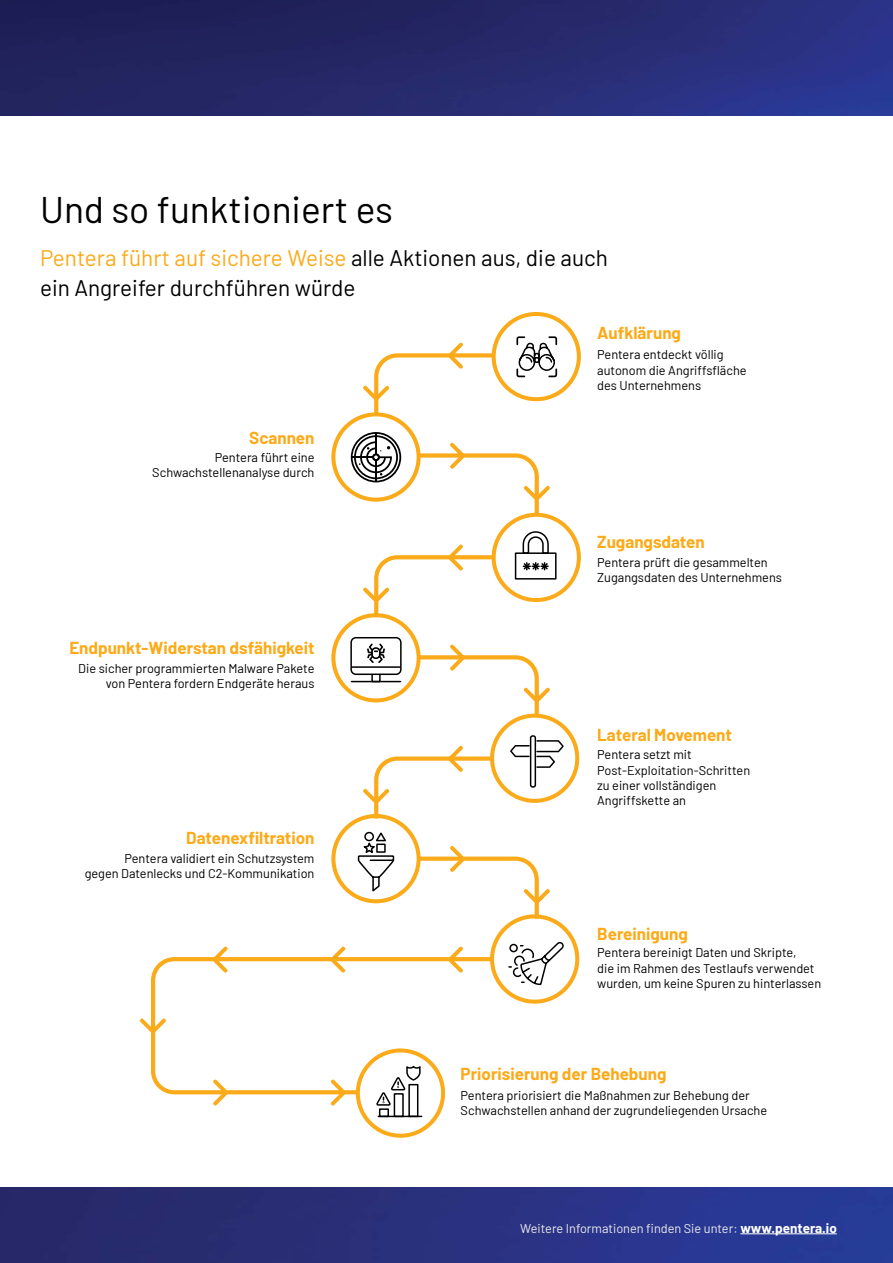
<style>
.page{position:relative;width:893px;height:1263px;background:#fff}
.page>*{position:absolute;margin:0;border:0;box-sizing:border-box;transform-origin:0 0}
.t1{font:37.05px "Barlow";color:#000}
.t2{font:22.5px/30px "Barlow";color:#000}
.t3{font:700 16.95px "Barlow";color:#fbaa19}
.t4{font:12.75px/15.3px "Barlow";color:#000}
.t5{font:12.75px "Barlow";color:#eaeaea}
.s1{color:#fbaa19}
.s2{font-weight:700;font-size:13.5px;color:#fff}
</style>
<div class="page">
<img style="left:0;top:1188px;width:893px;height:75px">
<img style="left:0;top:0;width:893px;height:116px">
<hr style="left:740px;top:1233px;width:97px;height:1px;background:#fff">
<svg style="left:216px;top:946px;width:12px;height:9px"></svg>
<svg style="left:330px;top:1096px;width:13px;height:10px"></svg>
<svg style="left:213px;top:1096px;width:13px;height:10px"></svg>
<svg style="left:139px;top:1018px;width:10px;height:13px"></svg>
<svg style="left:149px;top:955px;width:206px;height:141px"></svg>
<svg style="left:355px;top:1048px;width:91px;height:90px"></svg>
<svg style="left:328px;top:312px;width:253px;height:693px"></svg>
<h1 class="t1" style="left:40px;top:183px;width:354px">Und so funktioniert es</h1>
<h2 class="t2" style="left:40px;top:241px;width:569px"><span class="s1">Pentera führt auf sichere Weise</span> alle Aktionen aus, die auch ein Angreifer durchführen würde</h2>
<h3 class="t3" style="left:597px;top:321px;width:85px">Aufklärung</h3>
<h3 class="t3" style="left:249px;top:425px;width:67px">Scannen</h3>
<p class="t4" style="left:152px;top:449px;width:164px;text-align:right">Pentera führt eine<br>Schwachstellenanalyse durch</p>
<h3 class="t3" style="left:69px;top:635px;width:247px">Endpunkt-Widerstan dsfähigkeit</h3>
<p class="t4" style="left:78px;top:660px;width:238px;text-align:right">Die sicher programmierten Malware Pakete von Pentera fordern Endgeräte heraus</p>
<h3 class="t3" style="left:186px;top:826px;width:130px">Datenexfiltration</h3>
<p class="t4" style="left:85px;top:850px;width:231px;text-align:right">Pentera validiert ein Schutzsystem<br>gegen Datenlecks und C2-Kommunikation</p>
<p class="t4" style="left:597px;top:346px;width:151px">Pentera entdeckt völlig autonom die Angriffsfläche des Unternehmens</p>
<h3 class="t3" style="left:597px;top:530px;width:109px">Zugangsdaten</h3>
<p class="t4" style="left:597px;top:554px;width:186px">Pentera prüft die gesammelten<br>Zugangsdaten des Unternehmens</p>
<h3 class="t3" style="left:597px;top:722px;width:136px">Lateral Movement</h3>
<p class="t4" style="left:597px;top:746px;width:154px">Pentera setzt mit<br>Post-Exploitation-Schritten zu einer vollständigen<br>Angriffskette an</p>
<h3 class="t3" style="left:597px;top:921px;width:92px">Bereinigung</h3>
<p class="t4" style="left:597px;top:944px;width:226px">Pentera bereinigt Daten und Skripte,<br>die im Rahmen des Testlaufs verwendet wurden, um keine Spuren zu hinterlassen</p>
<h3 class="t3" style="left:461px;top:1062px;width:207px">Priorisierung der Behebung</h3>
<p class="t4" style="left:461px;top:1087px;width:308px">Pentera priorisiert die Maßnahmen zur Behebung der<br>Schwachstellen anhand der zugrundeliegenden Ursache</p>
<p class="t5" style="left:520px;top:1219px;width:318px">Weitere Informationen finden Sie unter: <span class="s2">www.pentera.io</span></p>
</div>
